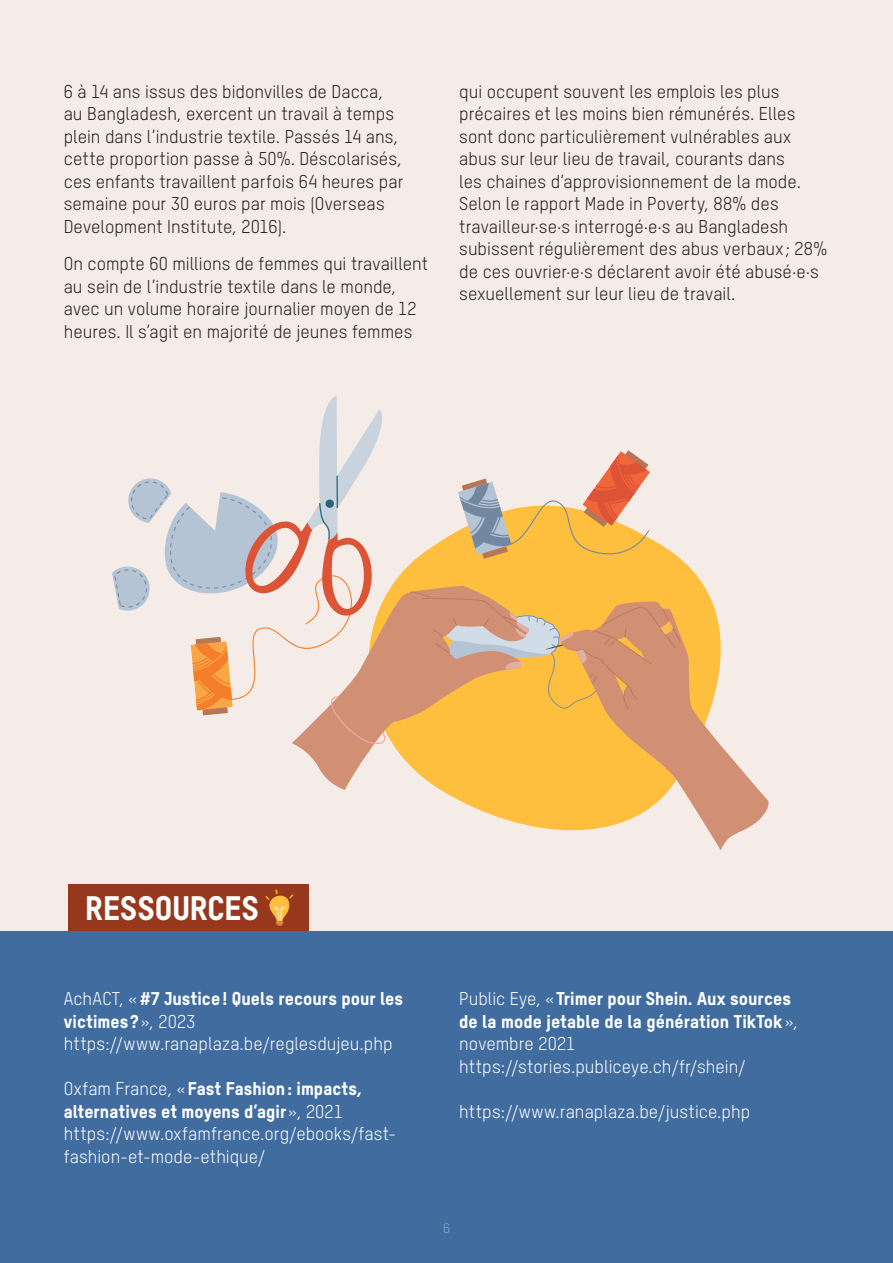
<style>
.page{position:relative;width:893px;height:1263px;background:#f5ece7}
.page>*{position:absolute;margin:0;border:0;box-sizing:border-box;transform-origin:0 0}
.t1{font:33px "T Star Pro Heavy";letter-spacing:.005em;color:#fff}
.t2{font:18px/22.5px "T Star Pro Regular";color:#231f20}
.t3{font:18px/22.5px "T Star Pro Heavy";color:#fff}
.t4{font:18px/22.5px "T Star Pro Regular";letter-spacing:.005em;color:#fff}
.t5{font:13.5px "T Star Pro Regular";color:#93acc7}
.s1{font-family:"T Star Pro Regular"}
</style>
<div class="page">
<div style="left:0;top:931px;width:893px;height:332px;background:#406c9f"></div>
<svg style="left:394px;top:531px;width:318px;height:299px;fill:#febf3f"></svg>
<svg style="left:294px;top:585px;width:236px;height:205px;fill:#febf3f"></svg>
<svg style="left:112px;top:395px;width:282px;height:349px"></svg>
<svg style="left:558px;top:601px;width:211px;height:249px"></svg>
<svg style="left:410px;top:591px;width:271px;height:120px;background:#e0a66a"></svg>
<svg style="left:458px;top:450px;width:194px;height:109px"></svg>
<div style="left:68px;top:884px;width:241px;height:47px;background:#96371e"></div>
<svg style="left:265px;top:889px;width:28px;height:37px"></svg>
<p class="t2" style="left:64px;top:79px;width:341px">6 à 14 ans issus des bidonvilles de Dacca, au Bangladesh, exercent un travail à temps plein dans l’industrie textile. Passés 14 ans, cette proportion passe à 50%. Déscolarisés, ces enfants travaillent parfois 64 heures par semaine pour 30 euros par mois (Overseas Development Institute, 2016).</p>
<p class="t2" style="left:64px;top:251px;width:366px">On compte 60 millions de femmes qui travaillent au sein de l’industrie textile dans le monde, avec un volume horaire journalier moyen de 12 heures. Il s’agit en majorité de jeunes femmes</p>
<p class="t2" style="left:459px;top:79px;width:369px">qui occupent souvent les emplois les plus précaires et les moins bien rémunérés. Elles sont donc particulièrement vulnérables aux abus sur leur lieu de travail, courants dans<br>les chaines d’approvisionnement de la mode.<br>Selon le rapport Made in Poverty, 88% des travailleur·se·s interrogé·e·s au Bangladesh subissent régulièrement des abus verbaux ; 28% de ces ouvrier·e·s déclarent avoir été abusé·e·s sexuellement sur leur lieu de travail.</p>
<h1 class="t1" style="left:85px;top:883px;width:175px">RESSOURCES</h1>
<p class="t3" style="left:64px;top:986px;width:341px"><span class="s1">AchACT, «</span>#7 Justice! Quels recours pour les victimes ? <span class="s1">», 2023</span></p>
<p class="t4" style="left:64px;top:1031px;width:330px">https://www.ranaplaza.be/reglesdujeu.php</p>
<p class="t3" style="left:64px;top:1076px;width:300px"><span class="s1">Oxfam France, «</span> Fast Fashion: impacts, alternatives et moyens d’agir <span class="s1">», 2021</span></p>
<p class="t4" style="left:64px;top:1121px;width:334px">https://www.oxfamfrance.org/ebooks/fast&shy;fashion-et-mode-ethique/</p>
<p class="t3" style="left:459px;top:986px;width:340px"><span class="s1">Public Eye, «</span> Trimer pour Shein. Aux sources de la mode jetable de la génération TikTok<span class="s1">»,</span></p>
<p class="t4" style="left:459px;top:1031px;width:288px">novembre 2021 https://stories.publiceye.ch/fr/shein/</p>
<p class="t4" style="left:459px;top:1099px;width:293px">https://www.ranaplaza.be/justice.php</p>
<p class="t5" style="left:443px;top:1219px;width:8px">6</p>
</div>
